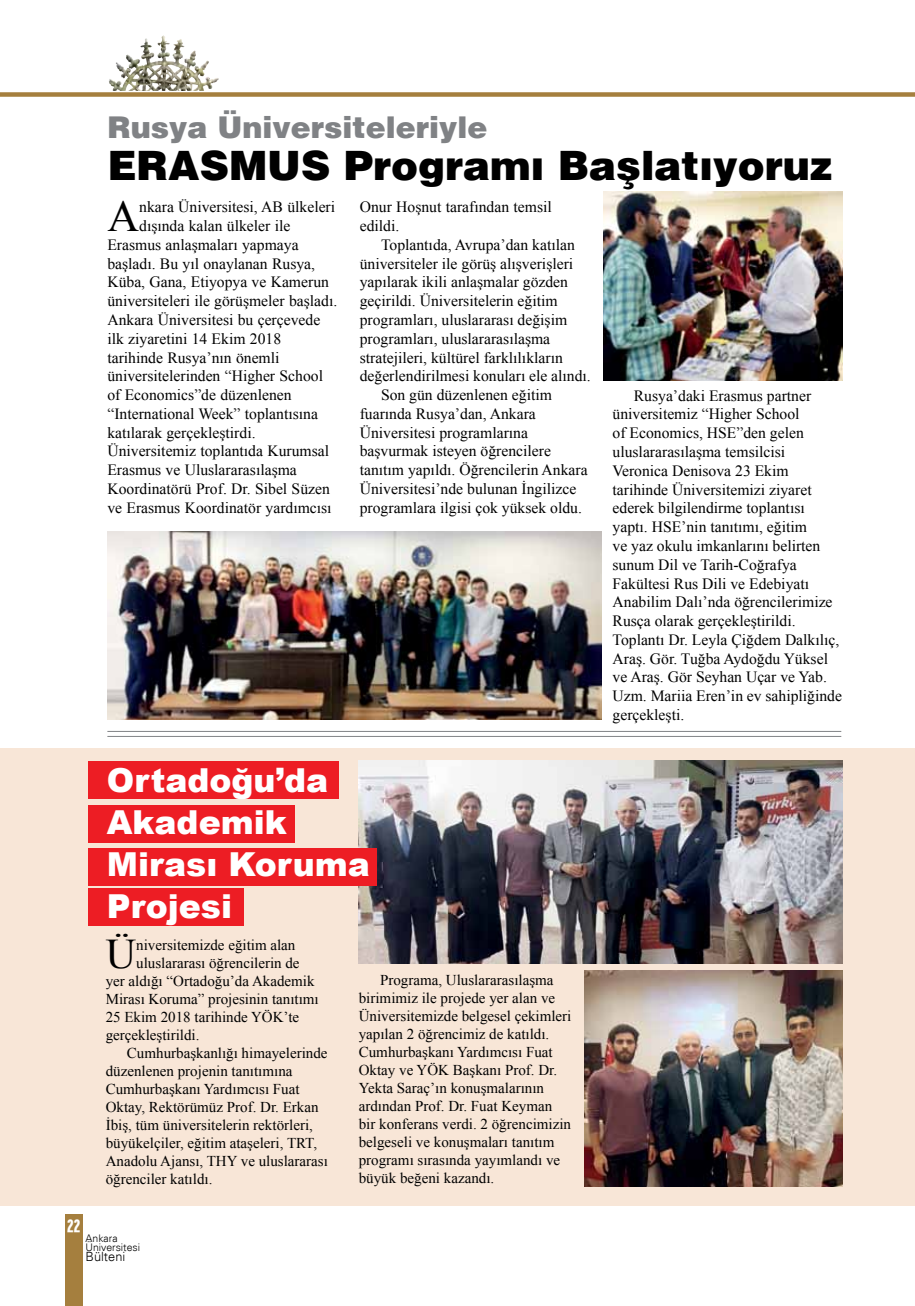
<style>
.page{position:relative;width:915px;height:1306px;background:#fff}
.page>*{position:absolute;margin:0;border:0;box-sizing:border-box;transform-origin:0 0}
.t1{font:43.95px "Times New Roman";color:#000}
.t2{font:42.15px "Times New Roman";color:#000}
.t3{font:900 40.5px "Helvetica";color:#000}
.t4{font:900 33px/42px "Arial";color:#fff}
.t5{font:900 30px "Helvetica";color:#808285}
.t6{font:18px "Interstate Black Compressed TR";color:#fff}
.t7{font:15.6px/18.8px "Times New Roman";color:#000}
.t8{font:15px/18px "Times New Roman";color:#000}
.t9{font:300 12.75px "Univers LT Std 45";color:#000}
.t10{font:300 10.5px/9px "Univers LT Std 45";color:#000}
</style>
<div class="page">
<img style="left:125px;top:36px;width:38px;height:39px">
<div style="left:0;top:92px;width:914px;height:5px;background:#a57f3e"></div>
<div style="left:65px;top:1214px;width:17px;height:91px;background:#a57f3e"></div>
<img style="left:107px;top:532px;width:494px;height:188px">
<img style="left:603px;top:191px;width:238px;height:189px">
<hr style="left:107px;top:731px;width:734px;height:1px;background:#808285">
<hr style="left:107px;top:736px;width:734px;height:1px;background:#808285">
<div style="left:0;top:747px;width:914px;height:458px;background:#f8e6d7"></div>
<img style="left:358px;top:760px;width:483px;height:203px">
<div style="left:88px;top:805px;width:206px;height:37px;background:#ed1d24"></div>
<div style="left:88px;top:888px;width:155px;height:38px;background:#ed1d24"></div>
<div style="left:88px;top:848px;width:288px;height:37px;background:#ed1d24"></div>
<div style="left:88px;top:761px;width:250px;height:38px;background:#ed1d24"></div>
<img style="left:584px;top:971px;width:257px;height:215px">
<h3 class="t5" style="left:107px;top:107px;width:381px">Rusya Üniversiteleriyle</h3>
<h3 class="t3" style="left:107px;top:139px;width:726px">ERASMUS Programı Başlatıyoruz</h3>
<h1 class="t1" style="left:107px;top:191px;width:33px">A</h1>
<p class="t7" style="left:139px;top:197px;width:197px">nkara Üniversitesi, AB ülkeleri</p>
<p class="t7" style="left:139px;top:216px;width:153px">dışında kalan ülkeler ile</p>
<p class="t7" style="left:107px;top:235px;width:193px">Erasmus anlaşmaları yapmaya</p>
<p class="t7" style="left:107px;top:254px;width:209px">başladı. Bu yıl onaylanan Rusya,</p>
<p class="t7" style="left:107px;top:272px;width:223px">Küba, Gana, Etiyopya ve Kamerun</p>
<p class="t7" style="left:107px;top:291px;width:231px">üniversiteleri ile görüşmeler başladı.</p>
<p class="t7" style="left:107px;top:310px;width:214px">Ankara Üniversitesi bu çerçevede</p>
<p class="t7" style="left:107px;top:329px;width:175px">ilk ziyaretini 14 Ekim 2018</p>
<p class="t7" style="left:107px;top:348px;width:174px">tarihinde Rusya’nın önemli</p>
<p class="t7" style="left:107px;top:366px;width:217px">üniversitelerinden “Higher School</p>
<p class="t7" style="left:107px;top:385px;width:186px">of Economics”de düzenlenen</p>
<p class="t7" style="left:107px;top:404px;width:212px">“International Week” toplantısına</p>
<p class="t7" style="left:107px;top:423px;width:150px">katılarak gerçekleştirdi.</p>
<p class="t7" style="left:107px;top:441px;width:223px">Üniversitemiz toplantıda Kurumsal</p>
<p class="t7" style="left:107px;top:460px;width:191px">Erasmus ve Uluslararasılaşma</p>
<p class="t7" style="left:107px;top:479px;width:224px">Koordinatörü Prof. Dr. Sibel Süzen</p>
<p class="t7" style="left:107px;top:498px;width:226px">ve Erasmus Koordinatör yardımcısı</p>
<p class="t7" style="left:359px;top:197px;width:193px">Onur Hoşnut tarafından temsil edildi.</p>
<p class="t7" style="left:381px;top:235px;width:195px">Toplantıda, Avrupa’dan katılan</p>
<p class="t7" style="left:359px;top:254px;width:215px">üniversiteler ile görüş alışverişleri</p>
<p class="t7" style="left:359px;top:272px;width:210px">yapılarak ikili anlaşmalar gözden</p>
<p class="t7" style="left:359px;top:291px;width:199px">geçirildi. Üniversitelerin eğitim</p>
<p class="t7" style="left:359px;top:310px;width:209px">programları, uluslararası değişim</p>
<p class="t7" style="left:359px;top:329px;width:192px">programları, uluslararasılaşma</p>
<p class="t7" style="left:359px;top:348px;width:204px">stratejileri, kültürel farklılıkların</p>
<p class="t7" style="left:359px;top:366px;width:232px">değerlendirilmesi konuları ele alındı.</p>
<p class="t7" style="left:381px;top:385px;width:172px">Son gün düzenlenen eğitim</p>
<p class="t7" style="left:359px;top:404px;width:177px">fuarında Rusya’dan, Ankara</p>
<p class="t7" style="left:359px;top:423px;width:170px">Üniversitesi programlarına</p>
<p class="t7" style="left:359px;top:441px;width:193px">başvurmak isteyen öğrencilere</p>
<p class="t7" style="left:359px;top:460px;width:229px">tanıtım yapıldı. Öğrencilerin Ankara</p>
<p class="t7" style="left:359px;top:479px;width:218px">Üniversitesi’nde bulunan İngilizce</p>
<p class="t7" style="left:359px;top:498px;width:224px">programlara ilgisi çok yüksek oldu.</p>
<p class="t6" style="left:67px;top:1215px;width:14px">22</p>
<h3 class="t4" style="left:107px;top:759px;width:264px">Ortadoğu’da<br>Akademik<br>Mirası Koruma<br>Projesi</h3>
<h2 class="t2" style="left:106px;top:929px;width:32px">Ü</h2>
<p class="t8" style="left:136px;top:936px;width:161px">niversitemizde eğitim alan</p>
<p class="t8" style="left:136px;top:954px;width:165px">uluslararası öğrencilerin de</p>
<p class="t8" style="left:106px;top:972px;width:210px">yer aldığı “Ortadoğu’da Akademik</p>
<p class="t8" style="left:106px;top:990px;width:214px">Mirası Koruma” projesinin tanıtımı</p>
<p class="t8" style="left:106px;top:1008px;width:195px">25 Ekim 2018 tarihinde YÖK’te</p>
<p class="t8" style="left:106px;top:1026px;width:95px">gerçekleştirildi.</p>
<p class="t8" style="left:127px;top:1044px;width:202px">Cumhurbaşkanlığı himayelerinde</p>
<p class="t8" style="left:106px;top:1062px;width:188px">düzenlenen projenin tanıtımına</p>
<p class="t8" style="left:106px;top:1080px;width:195px">Cumhurbaşkanı Yardımcısı Fuat</p>
<p class="t8" style="left:106px;top:1098px;width:214px">Oktay, Rektörümüz Prof. Dr. Erkan</p>
<p class="t8" style="left:106px;top:1116px;width:209px">İbiş, tüm üniversitelerin rektörleri,</p>
<p class="t8" style="left:106px;top:1134px;width:213px">büyükelçiler, eğitim ataşeleri, TRT,</p>
<p class="t8" style="left:106px;top:1152px;width:224px">Anadolu Ajansı, THY ve uluslararası</p>
<p class="t8" style="left:106px;top:1170px;width:108px">öğrenciler katıldı.</p>
<p class="t8" style="left:358px;top:971px;width:214px;text-indent:21px">Programa, Uluslararasılaşma birimimiz ile projede yer alan ve<br>Üniversitemizde belgesel çekimleri yapılan 2 öğrencimiz de katıldı.<br>Cumhurbaşkanı Yardımcısı Fuat<br>Oktay ve YÖK Başkanı Prof. Dr.<br>Yekta Saraç’ın konuşmalarının ardından Prof. Dr. Fuat Keyman bir konferans verdi. 2 öğrencimizin belgeseli ve konuşmaları tanıtım programı sırasında yayımlandı ve büyük beğeni kazandı.</p>
<p class="t10" style="left:85px;top:1233px;width:56px">Ankara<br>Üniversitesi</p>
<p class="t9" style="left:85px;top:1248px;width:41px">Bülteni</p>
<p class="t7" style="left:612px;top:386px;width:231px;text-indent:21px">Rusya’daki Erasmus partner üniversitemiz “Higher School<br>of Economics, HSE”den gelen uluslararasılaşma temsilcisi<br>Veronica Denisova 23 Ekim tarihinde Üniversitemizi ziyaret ederek bilgilendirme toplantısı yaptı. HSE’nin tanıtımı, eğitim<br>ve yaz okulu imkanlarını belirten sunum Dil ve Tarih-Coğrafya<br>Fakültesi Rus Dili ve Edebiyatı<br>Anabilim Dalı’nda öğrencilerimize<br>Rusça olarak gerçekleştirildi.<br>Toplantı Dr. Leyla Çiğdem Dalkılıç,<br>Araş. Gör. Tuğba Aydoğdu Yüksel ve Araş. Gör Seyhan Uçar ve Yab.<br>Uzm. Mariia Eren’in ev sahipliğinde gerçekleşti.</p>
</div>
